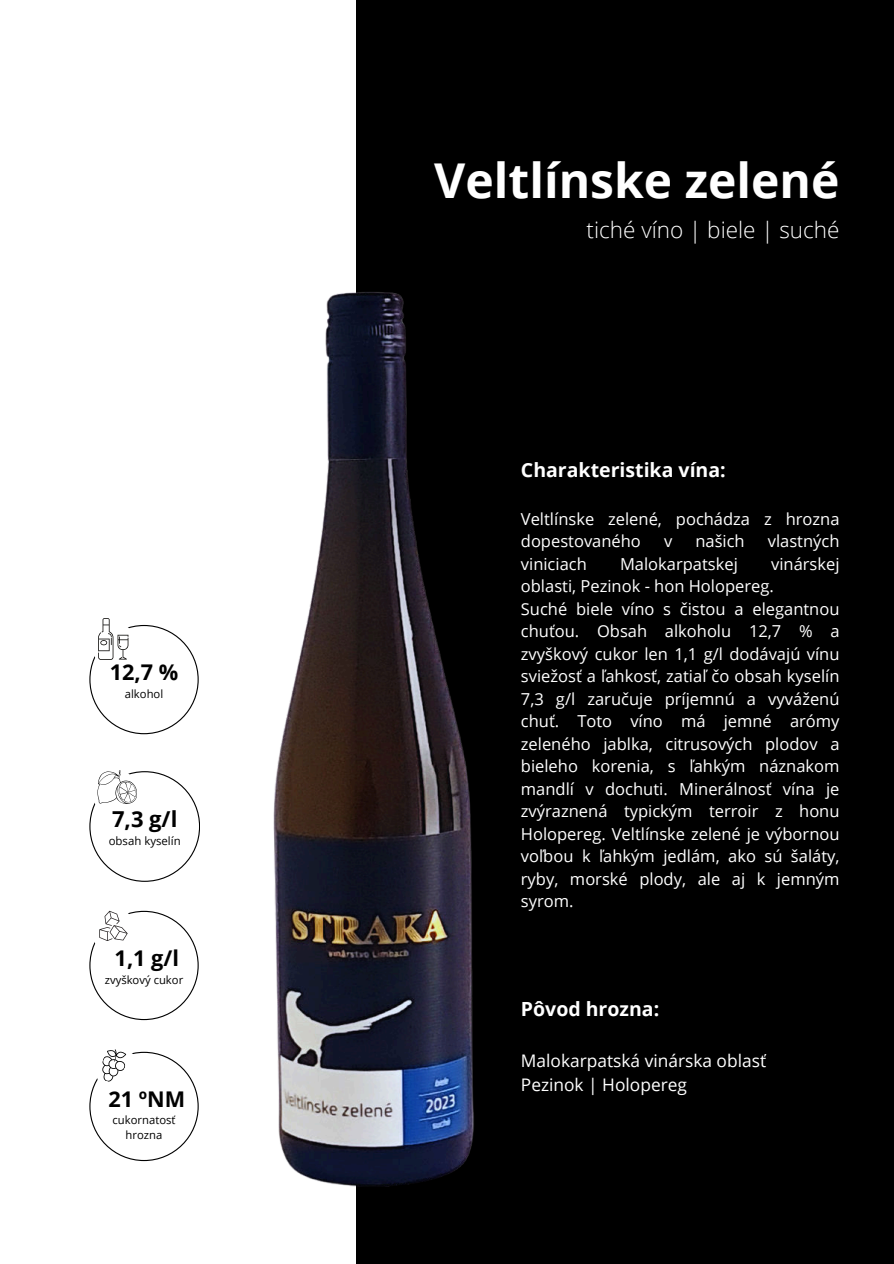
<style>
.page{position:relative;width:894px;height:1264px;background:#fff}
.page>*{position:absolute;margin:0;border:0;box-sizing:border-box;transform-origin:0 0}
.t1{font:700 48px "Open Sans";color:#fff}
.t2{font:300 22.5px "Open Sans";color:#fff}
.t3{font:700 21.9px "Open Sans";color:#000}
.t4{font:700 21.6px "Open Sans";color:#000}
.t5{font:700 19.5px "Open Sans";color:#fff}
.t6{font:17.4px/23.7px "Open Sans";color:#fff}
.t7{font:16.5px/22.5px "Open Sans";color:#fff}
.t8{font:11.4px "Open Sans";color:#000}
.t9{font:11.25px/15px "Open Sans";color:#000;text-align:center}
</style>
<div class="page">
<div style="left:356px;top:0;width:537px;height:1263px;background:#000"></div>
<img style="left:198px;top:292px;width:276px;height:895px">
<svg style="left:89px;top:910px;width:110px;height:110px"></svg>
<svg style="left:89px;top:618px;width:110px;height:116px"></svg>
<svg style="left:89px;top:770px;width:111px;height:111px"></svg>
<svg style="left:89px;top:1049px;width:109px;height:111px"></svg>
<h3 class="t4" style="left:110px;top:656px;width:70px">12,7 %</h3>
<p class="t9" style="left:125px;top:685px;width:40px">alkohol</p>
<h3 class="t3" style="left:112px;top:803px;width:67px">7,3 g/l</h3>
<p class="t8" style="left:109px;top:832px;width:73px">obsah kyselín</p>
<h3 class="t4" style="left:115px;top:942px;width:66px">1,1 g/l</h3>
<p class="t9" style="left:105px;top:971px;width:80px">zvyškový cukor</p>
<h3 class="t4" style="left:108px;top:1083px;width:78px">21 ºNM</h3>
<p class="t9" style="left:112px;top:1112px;width:64px">cukornatosť hrozna</p>
<h1 class="t1" style="left:434px;top:147px;width:406px">Veltlínske zelené</h1>
<h2 class="t2" style="left:586px;top:214px;width:254px">tiché víno | biele | suché</h2>
<p class="t5" style="left:520px;top:456px;width:206px">Charakteristika vína:</p>
<p class="t7" style="left:520px;top:507px;width:320px">Veltlínske zelené, pochádza z hrozna dopestovaného</p>
<p class="t7" style="left:663px;top:529px;width:10px">v</p>
<p class="t7" style="left:695px;top:529px;width:51px">našich</p>
<p class="t7" style="left:767px;top:529px;width:73px">vlastných</p>
<p class="t7" style="left:520px;top:552px;width:320px;text-indent:250px">vinárskej oblasti, Pezinok - hon Holopereg.<br>Suché biele víno s čistou a elegantnou chuťou. Obsah alkoholu 12,7 % a zvyškový cukor len 1,1 g/l dodávajú vínu sviežosť a ľahkosť, zatiaľ čo obsah kyselín 7,3 g/l zaručuje príjemnú a vyváženú chuť. Toto víno má jemné arómy zeleného jablka, citrusových plodov a bieleho korenia, s ľahkým náznakom mandlí v dochuti. Minerálnosť vína je zvýraznená typickým terroir z honu Holopereg. Veltlínske zelené je výbornou voľbou k ľahkým jedlám, ako sú šaláty, ryby, morské plody, ale aj k jemným syrom.</p>
<p class="t7" style="left:520px;top:552px;width:67px">viniciach</p>
<p class="t7" style="left:620px;top:552px;width:119px">Malokarpatskej</p>
<p class="t5" style="left:520px;top:994px;width:140px">Pôvod hrozna:</p>
<p class="t6" style="left:520px;top:1048px;width:247px">Malokarpatská vinárska oblasť<br>Pezinok | Holopereg</p>
</div>
